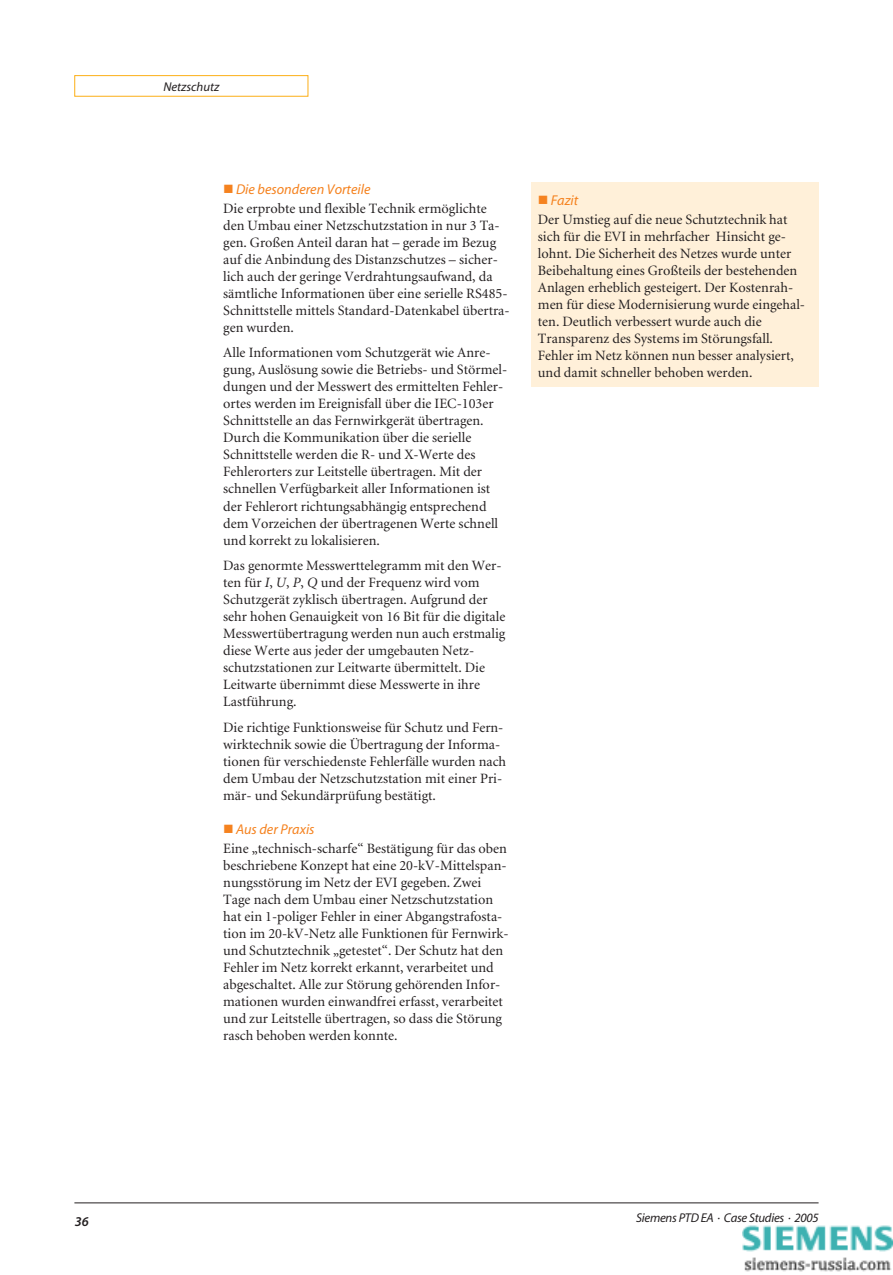
<style>
.page{position:relative;width:893px;height:1275px;background:#fff}
.page>*{position:absolute;margin:0;border:0;box-sizing:border-box;transform-origin:0 0}
.t1{font:14.25px/17px "Minion";color:#231f20}
.t2{font:14.25px "Myriad MM It 400 600";color:#f5821f}
.t3{font:13.5px "Myriad MM It 565 600";color:#231f20}
.t4{font:italic 12.75px "Myriad";letter-spacing:-.02em;color:#231f20}
.t5{font:12.75px "Myriad MM It 400 600";color:#231f20}
.s1{font-style:italic}
</style>
<div class="page">
<hr style="left:74px;top:1202px;width:745px;height:1px;background:#231f20">
<div style="left:74px;top:75px;width:234px;height:22px;border:1px solid #fcaf17"></div>
<div style="left:531px;top:182px;width:288px;height:204px;background:#fff0d9"></div>
<img style="left:742px;top:1225px;width:150px;height:47px">
<p class="t3" style="left:75px;top:1216px;width:15px">36</p>
<p class="t5" style="left:163px;top:82px;width:58px">Netzschutz</p>
<p class="t2" style="left:236px;top:183px;width:136px">Die besonderen Vorteile</p>
<p class="t1" style="left:223px;top:201px;width:288px">Die erprobte und flexible Technik ermöglichte den Umbau einer Netzschutzstation in nur 3 Ta&shy;gen. Großen Anteil daran hat – gerade im Bezug auf die Anbindung des Distanzschutzes – sicher&shy;lich auch der geringe Verdrahtungsaufwand, da sämtliche Informationen über eine serielle RS485- Schnittstelle mittels Standard-Datenkabel übertra&shy;gen wurden.</p>
<p class="t1" style="left:223px;top:345px;width:286px">Alle Informationen vom Schutzgerät wie Anre&shy;gung, Auslösung sowie die Betriebs- und Störmel&shy;dungen und der Messwert des ermittelten Fehler&shy;ortes werden im Ereignisfall über die IEC-103er Schnittstelle an das Fernwirkgerät übertragen.<br>Durch die Kommunikation über die serielle Schnittstelle werden die R- und X-Werte des Fehlerorters zur Leitstelle übertragen. Mit der schnellen Verfügbarkeit aller Informationen ist der Fehlerort richtungsabhängig entsprechend dem Vorzeichen der übertragenen Werte schnell und korrekt zu lokalisieren.</p>
<p class="t1" style="left:223px;top:558px;width:284px">Das genormte Messwerttelegramm mit den Wer&shy;ten für <span class="s1">I</span>, <span class="s1">U</span>, <span class="s1">P</span>, <span class="s1">Q</span> und der Frequenz wird vom Schutzgerät zyklisch übertragen. Aufgrund der sehr hohen Genauigkeit von 16 Bit für die digitale Messwertübertragung werden nun auch erstmalig diese Werte aus jeder der umgebauten Netz&shy;schutzstationen zur Leitwarte übermittelt. Die Leitwarte übernimmt diese Messwerte in ihre Lastführung.</p>
<p class="t1" style="left:223px;top:719px;width:284px">Die richtige Funktionsweise für Schutz und Fern&shy;wirktechnik sowie die Übertragung der Informa&shy;tionen für verschiedenste Fehlerfälle wurden nach dem Umbau der Netzschutzstation mit einer Pri&shy;mär- und Sekundärprüfung bestätigt.</p>
<p class="t2" style="left:236px;top:823px;width:80px">Aus der Praxis</p>
<p class="t1" style="left:223px;top:841px;width:287px">Eine „technisch-scharfe“ Bestätigung für das oben beschriebene Konzept hat eine 20-kV-Mittelspan&shy;nungsstörung im Netz der EVI gegeben. Zwei Tage nach dem Umbau einer Netzschutzstation hat ein 1-poliger Fehler in einer Abgangstrafosta&shy;tion im 20-kV-Netz alle Funktionen für Fernwirk&shy;und Schutztechnik „getestet“. Der Schutz hat den Fehler im Netz korrekt erkannt, verarbeitet und abgeschaltet. Alle zur Störung gehörenden Infor&shy;mationen wurden einwandfrei erfasst, verarbeitet und zur Leitstelle übertragen, so dass die Störung rasch behoben werden konnte.</p>
<p class="t2" style="left:551px;top:195px;width:29px">Fazit</p>
<p class="t1" style="left:538px;top:212px;width:269px">Der Umstieg auf die neue Schutztechnik hat sich für die EVI in mehrfacher Hinsicht ge&shy;lohnt. Die Sicherheit des Netzes wurde unter Beibehaltung eines Großteils der bestehenden Anlagen erheblich gesteigert. Der Kostenrah&shy;men für diese Modernisierung wurde eingehal&shy;ten. Deutlich verbessert wurde auch die Transparenz des Systems im Störungsfall.<br>Fehler im Netz können nun besser analysiert, und damit schneller behoben werden.</p>
<p class="t4" style="left:636px;top:1212px;width:184px">Siemens PTD EA · Case Studies · 2005</p>
</div>
